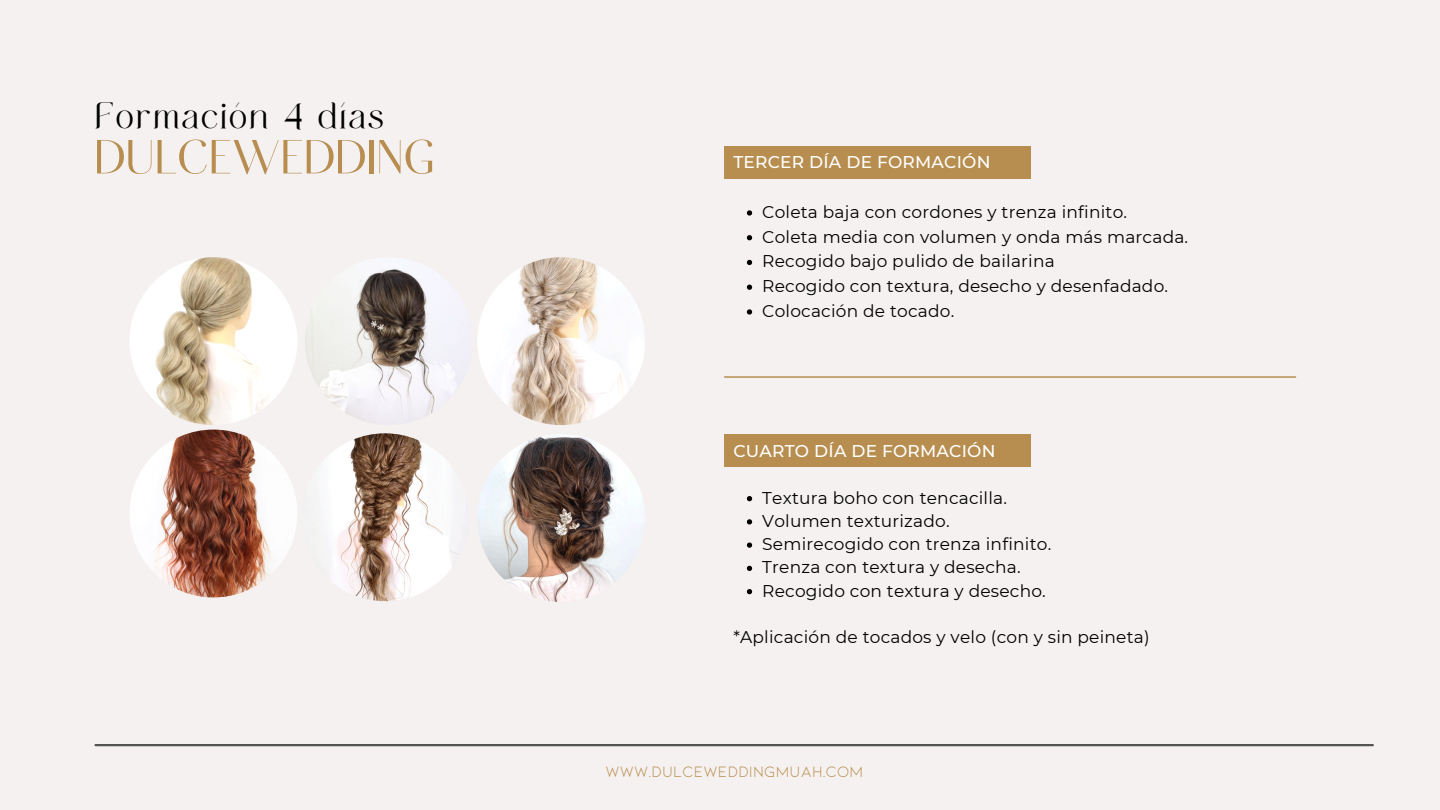
<style>
.page{position:relative;width:1440px;height:810px;background:#f5f1f0}
.page>*{position:absolute;margin:0;border:0;box-sizing:border-box;transform-origin:0 0}
.t1{font:64px "Fiona";letter-spacing:.015em;color:#b78e4f}
.t2{font:32px "Fugi";letter-spacing:.045em;color:#000}
.t3{font:17px "Montserrat";letter-spacing:.015em;color:#000}
.t4{font:500 17px "Montserrat";letter-spacing:.015em;color:#fff}
.t5{font:16px "Kiona";letter-spacing:.015em;color:#b78e4f}
</style>
<div class="page">
<hr style="left:96px;top:744px;width:1277px;height:2px;background:#545454">
<hr style="left:725px;top:376px;width:571px;height:2px;background:#b78e4f">
<div style="left:724px;top:146px;width:307px;height:33px;background:#b78e4f"></div>
<div style="left:724px;top:434px;width:307px;height:33px;background:#b78e4f"></div>
<img style="left:129px;top:257px;width:168px;height:168px;border-radius:50%">
<img style="left:305px;top:257px;width:168px;height:168px;border-radius:50%">
<img style="left:129px;top:430px;width:168px;height:167px;border-radius:50%">
<img style="left:477px;top:257px;width:168px;height:168px;border-radius:50%">
<img style="left:477px;top:434px;width:168px;height:168px;border-radius:50%">
<img style="left:301px;top:433px;width:168px;height:168px;border-radius:50%">
<svg style="left:747px;top:210px;width:5px;height:6px"></svg>
<svg style="left:747px;top:235px;width:5px;height:5px"></svg>
<svg style="left:747px;top:260px;width:5px;height:5px"></svg>
<svg style="left:747px;top:285px;width:5px;height:5px"></svg>
<svg style="left:747px;top:309px;width:5px;height:6px"></svg>
<svg style="left:747px;top:496px;width:5px;height:5px"></svg>
<svg style="left:747px;top:519px;width:5px;height:6px"></svg>
<svg style="left:747px;top:543px;width:5px;height:5px"></svg>
<svg style="left:747px;top:566px;width:5px;height:5px"></svg>
<svg style="left:747px;top:589px;width:5px;height:5px"></svg>
<p class="t2" style="left:94px;top:99px;width:291px">Formación 4 días</p>
<p class="t1" style="left:94px;top:122px;width:342px">DULCEWEDDING</p>
<h1 class="t4" style="left:733px;top:152px;width:259px">TERCER DÍA DE FORMACIÓN</h1>
<p class="t3" style="left:762px;top:201px;width:366px">Coleta baja con cordones y trenza infinito.</p>
<h3 class="t3" style="left:762px;top:226px;width:427px">Coleta media con volumen y onda más marcada.</h3>
<p class="t3" style="left:762px;top:251px;width:294px">Recogido bajo pulido de bailarina</p>
<p class="t3" style="left:762px;top:276px;width:407px">Recogido con textura, desecho y desenfadado.</p>
<p class="t3" style="left:762px;top:300px;width:194px">Colocación de tocado.</p>
<h3 class="t4" style="left:733px;top:441px;width:264px">CUARTO DÍA DE FORMACIÓN</h3>
<p class="t3" style="left:762px;top:487px;width:246px">Textura boho con tencacilla.</p>
<p class="t3" style="left:762px;top:510px;width:189px">Volumen texturizado.</p>
<p class="t3" style="left:762px;top:534px;width:290px">Semirecogido con trenza infinito.</p>
<p class="t3" style="left:762px;top:557px;width:260px">Trenza con textura y desecha.</p>
<p class="t3" style="left:762px;top:580px;width:285px">Recogido con textura y desecho.</p>
<p class="t3" style="left:733px;top:627px;width:418px">*Aplicación de tocados y velo (con y sin peineta)</p>
<p class="t5" style="left:605px;top:761px;width:259px">WWW.DULCEWEDDINGMUAH.COM</p>
</div>
